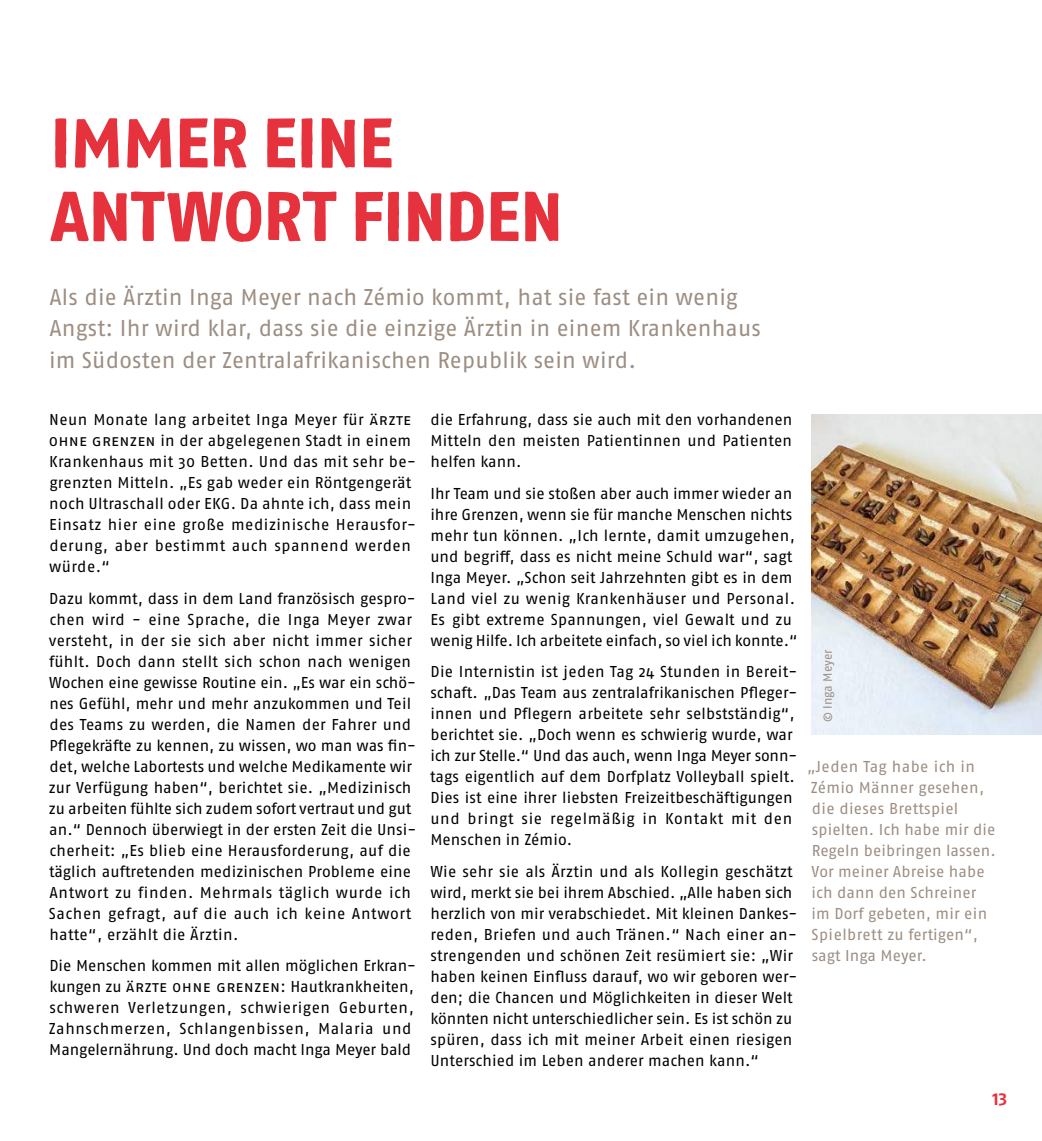
<style>
.page{position:relative;width:1042px;height:1141px;background:#fff}
.page>*{position:absolute;margin:0;border:0;box-sizing:border-box;transform-origin:0 0}
.t1{font:70px/73.5px "Fago Rough Bold Lf";letter-spacing:.005em;color:#e5323d}
.t2{font:22.75px/31.5px "Fago OT";letter-spacing:.01em;color:#9d8e82}
.t3{font:700 17.5px "Fago OT";color:#e5323d}
.t4{font:15.75px/21px "Fago OT";letter-spacing:.01em;color:#000}
.t5{font:15.75px/21px "Fago OT";letter-spacing:.01em;color:#9d8e82}
.t6{font:12.25px "Fago OT";color:#9d8e82}
</style>
<div class="page">
<img style="left:812px;top:414px;width:230px;height:320px">
<h1 class="t1" style="left:52px;top:106px;width:513px">IMMER EINE<br>ANTWORT FINDEN</h1>
<h2 class="t2" style="left:49px;top:281px;width:713px">Als die Ärztin Inga Meyer nach Zémio kommt, hat sie fast ein wenig<br>Angst: Ihr wird klar, dass sie die einzige Ärztin in einem Krankenhaus im Südosten der Zentralafrikanischen Republik sein wird.</h2>
<p class="t4" style="left:49px;top:409px;width:369px">Neun Monate lang arbeitet Inga Meyer für Ärzte ohne Grenzen in der abgelegenen Stadt in einem Krankenhaus mit 30 Betten. U nd das mit sehr be&shy;grenzten Mitteln. „Es gab weder ein Röntgengerät noch U ltraschall oder EKG. Da ahnte ich, dass mein Einsatz hier eine große medizinische Herausfor&shy;derung, aber bestimmt auch spannend werden würde.“</p>
<p class="t4" style="left:49px;top:588px;width:369px">Dazu kommt, dass in dem Land französisch gespro&shy;chen wird - eine Sprache, die Inga Meyer zwar versteht, in der sie sich aber nicht immer sicher fühlt. Doch dann stellt sich schon nach wenigen Wochen eine gewisse Routine ein. „Es war ein schö&shy;nes Gefühl, mehr und mehr anzukommen und Teil des Teams zu werden, die Namen der Fahrer und Pflegekräfte zu kennen, zu wissen, wo man was fin&shy;det, welche Labortests und welche Medikamente wir zur Verfügung haben“, berichtet sie. „Medizinisch zu arbeiten fühlte sich zudem sofort vertraut und gut an.“ Dennoch überwiegt in der ersten Zeit die U nsi&shy;cherheit: „Es blieb eine Herausforderung, auf die täglich auftretenden medizinischen Probleme eine Antwort zu finden. Mehrmals täglich wurde ich Sachen gefragt, auf die auch ich keine Antwort hatte“, erzählt die Ärztin.</p>
<p class="t4" style="left:49px;top:955px;width:369px">Die Menschen kommen mit allen möglichen Erkran&shy;kungen zu Ärzte ohne Grenzen: Hautkrankheiten, schweren Verletzungen, schwierigen Geburten, Zahnschmerzen, Schlangenbissen, Malaria und Mangelernährung. U nd doch macht Inga Meyer bald</p>
<p class="t4" style="left:430px;top:409px;width:363px;text-align:justify">die Erfahrung, dass sie auch mit den vorhandenen Mitteln den meisten Patientinnen und Patienten helfen kann.</p>
<p class="t4" style="left:430px;top:483px;width:369px">Ihr Team und sie stoßen aber auch immer wieder an ihre Grenzen, wenn sie für manche Menschen nichts mehr tun können. „Ich lernte, damit umzugehen, und begriff, dass es nicht meine Schuld war“, sagt Inga Meyer. „Schon seit Jahrzehnten gibt es in dem Land viel zu wenig Krankenhäuser und Personal.<br>Es gibt extreme Spannungen, viel Gewalt und zu wenig Hilfe. Ich arbeitete einfach, so viel ich konnte.“</p>
<p class="t4" style="left:430px;top:661px;width:368px">Die Internistin ist jeden Tag 24 Stunden in Bereit&shy;schaft. „Das Team aus zentralafrikanischen Pfleger&shy;innen und Pflegern arbeitete sehr selbstständig“, berichtet sie. „Doch wenn es schwierig wurde, war ich zur Stelle.“ U nd das auch, wenn Inga Meyer sonn&shy;tags eigentlich auf dem Dorfplatz Volleyball spielt.<br>Dies ist eine ihrer liebsten Freizeitbeschäftigungen und bringt sie regelmäßig in Kontakt mit den Menschen in Zémio.</p>
<p class="t4" style="left:430px;top:861px;width:368px">Wie sehr sie als Ärztin und als Kollegin geschätzt wird, merkt sie bei ihrem Abschied. „Alle haben sich herzlich von mir verabschiedet. Mit kleinen Dankes&shy;reden, Briefen und auch Tränen.“ Nach einer an&shy;strengenden und schönen Zeit resümiert sie: „Wir haben keinen Einfluss darauf, wo wir geboren wer&shy;den; die Chancen und Möglichkeiten in dieser Welt könnten nicht unterschiedlicher sein. Es ist schön zu spüren, dass ich mit meiner Arbeit einen riesigen U nterschied im Leben anderer machen kann.“</p>
<p class="t6" style="left:820px;top:722px;width:74px;rotate:-90deg">© Inga Meyer</p>
<p class="t5" style="left:807px;top:756px;width:190px">„Jeden Tag habe ich in<br>Zémio Männer gesehen, die dieses Brettspiel spielten. Ich habe mir die<br>Regeln beibringen lassen.<br>Vor meiner Abreise habe ich dann den Schreiner<br>im Dorf gebeten, mir ein<br>Spielbrett zu fertigen“, sagt Inga Meyer.</p>
<p class="t3" style="left:992px;top:1089px;width:16px">13</p>
</div>
